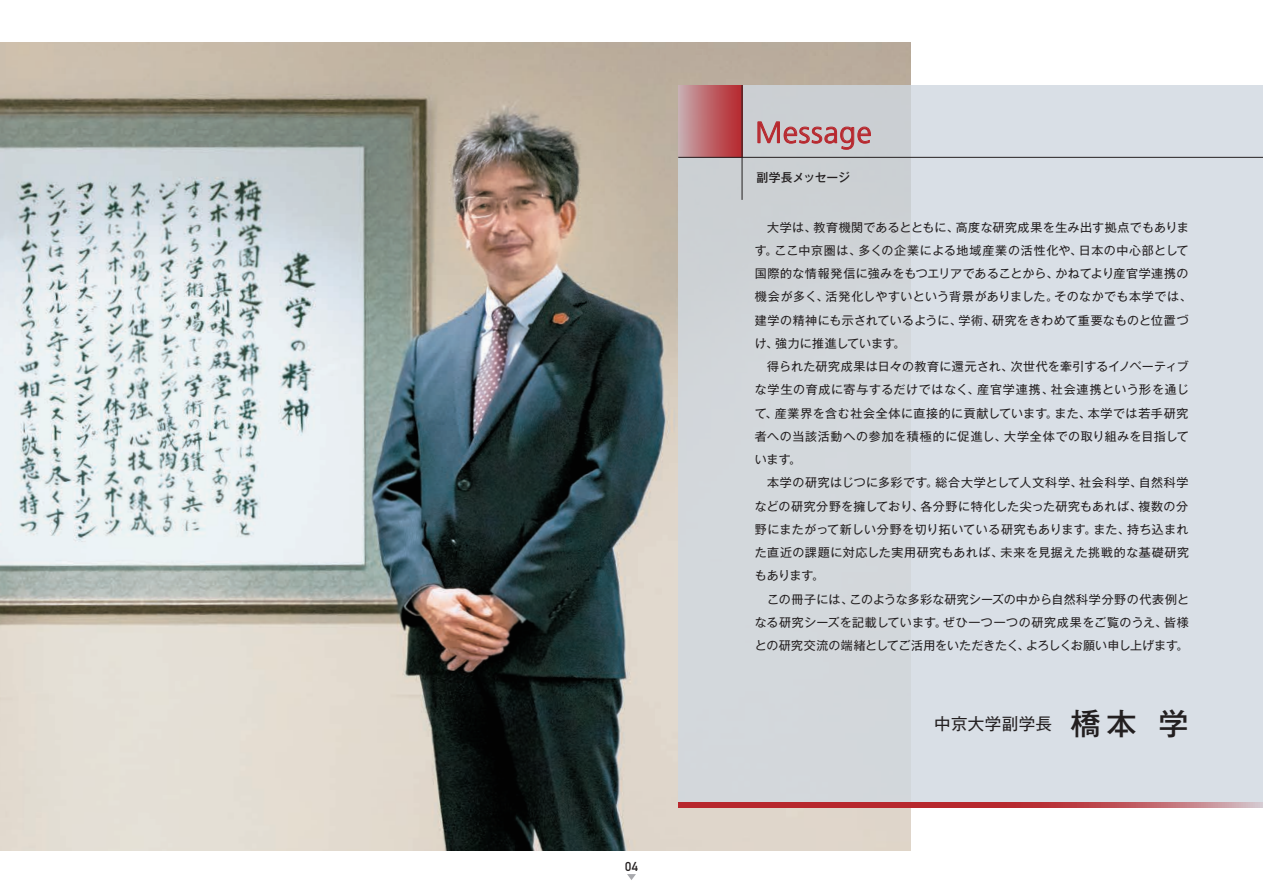
<style>
.page{position:relative;width:1263px;height:893px;background:#fff}
.page>*{position:absolute;margin:0;border:0;box-sizing:border-box;transform-origin:0 0}
.t1{font:300 30px "Frutiger LT Std";letter-spacing:.025em;color:#b7282e}
.t2{font:16.5px "Gothic MB101 Pro";letter-spacing:.02em;color:#231f20}
.t3{font:12.75px "DIN Mittelschrift Std";color:#231f20}
.t4{font:12px/23.2px "Gothic MB101 Pro";letter-spacing:.035em;color:#231f20}
.t5{font:500 12px "Gothic MB101 Pro";letter-spacing:-.015em;color:#231f20}
.s1{font-weight:500;font-size:30px}
</style>
<div class="page">
<img style="left:0;top:43px;width:910px;height:807px">
<div style="left:678px;top:85px;width:585px;height:723px;background:linear-gradient(to right,#d0d4d8,#dce2ea)"></div>
<svg style="left:678px;top:803px;width:585px;height:5px;background:#bb4349"></svg>
<div style="left:678px;top:85px;width:64px;height:72px;background:linear-gradient(to right,#c7abaf,#b6252b)"></div>
<svg style="left:758px;top:122px;width:112px;height:27px;background:#c6aaae"></svg>
<hr style="left:678px;top:157px;width:585px;height:1px;background:#231f20">
<hr style="left:742px;top:85px;width:1px;height:115px;background:#231f20">
<svg style="left:627px;top:874px;width:9px;height:6px"></svg>
<p class="t3" style="left:625px;top:859px;width:14px">04</p>
<h1 class="t1" style="left:755px;top:115px;width:118px">Message</h1>
<p class="t5" style="left:756px;top:167px;width:95px">副学長メッセージ</p>
<p class="t4" style="left:755px;top:214px;width:438px">　大学は、教育機関であるとともに、高度な研究成果を生み出す拠点でもあります。ここ中京圏は、多くの企業による地域産業の活性化や、日本の中心部として国際的な情報発信に強みをもつエリアであることから、かねてより産官学連携の機会が多く、活発化しやすいという背景がありました。そのなかでも本学では、建学の精神にも示されているように、学術、研究をきわめて重要なものと位置づけ、強力に推進しています。<br>　得られた研究成果は日々の教育に還元され、次世代を牽引するイノベーティブな学生の育成に寄与するだけではなく、産官学連携、社会連携という形を通じて、産業界を含む社会全体に直接的に貢献しています。また、本学では若手研究者への当該活動への参加を積極的に促進し、大学全体での取り組みを目指しています。<br>　本学の研究はじつに多彩です。総合大学として人文科学、社会科学、自然科学などの研究分野を擁しており、各分野に特化した尖った研究もあれば、複数の分野にまたがって新しい分野を切り拓いている研究もあります。また、持ち込まれた直近の課題に対応した実用研究もあれば、未来を見据えた挑戦的な基礎研究もあります。</p>
<p class="t4" style="left:755px;top:586px;width:436px;text-align:justify;text-indent:12px">この冊子には、このような多彩な研究シーズの中から自然科学分野の代表例となる研究シーズを記載しています。ぜひ一つ一つの研究成果をご覧のうえ、皆様との研究交流の端緒としてご活用をいただきたく、よろしくお願い申し上げます。</p>
<h2 class="t2" style="left:934px;top:709px;width:256px">中京大学副学長 <span class="s1">橋本 学</span></h2>
</div>
